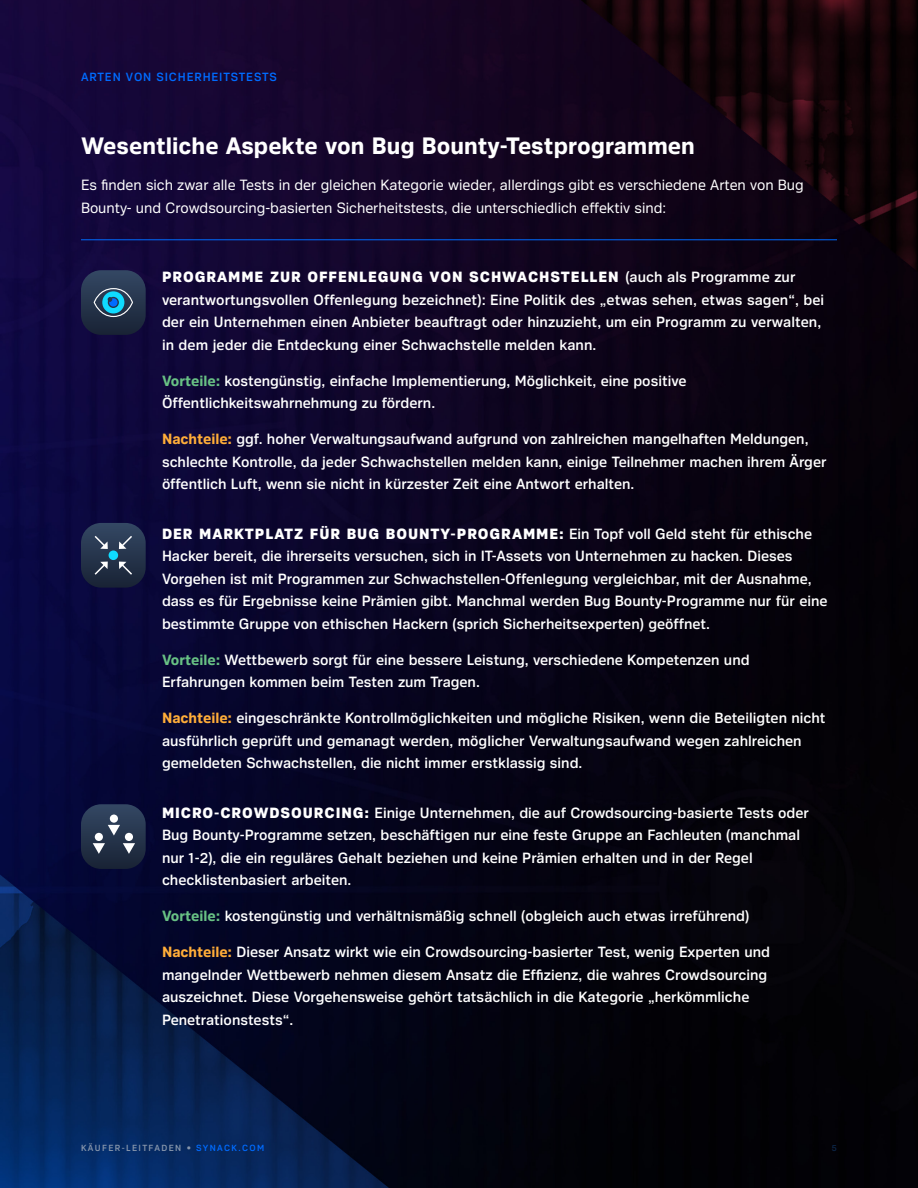
<style>
.page{position:relative;width:918px;height:1188px;background:#fff}
.page>*{position:absolute;margin:0;border:0;box-sizing:border-box;transform-origin:0 0}
.t1{font:700 24px "Crique Grotesk";color:#fff}
.t2{font:500 15px/22.5px "Crique Grotesk";color:#fff}
.t3{font:15px/22.5px "Crique Grotesk";color:#fff}
.Eyebrow_Dark_Left{font:500 12px "Crique Grotesk";letter-spacing:.07em;color:#006bff}
.t4{font:500 9px "Crique Grotesk";letter-spacing:.15em;color:#8695ab}
.t5{font:500 9px "Crique Grotesk";color:#0c2648}
.s1{font-weight:800}
.s2{font-weight:700;color:#68c184}
.s3{font-weight:700;color:#ffad39}
.s4{color:#006bff}
</style>
<div class="page">
<img style="left:0;top:0;width:918px;height:1188px">
<hr style="left:81px;top:239px;width:756px;height:1px;background:#006bff">
<svg style="left:81px;top:804px;width:65px;height:65px;background:#344158"></svg>
<svg style="left:81px;top:270px;width:65px;height:65px;background:#28425d"></svg>
<svg style="left:81px;top:523px;width:65px;height:65px;background:#2c3c55"></svg>
<p class="Eyebrow_Dark_Left" style="left:81px;top:70px;width:197px">ARTEN VON SICHERHEITSTESTS</p>
<p class="t1" style="left:81px;top:132px;width:615px">Wesentliche Aspekte von Bug Bounty-Testprogrammen</p>
<p class="t3" style="left:81px;top:174px;width:724px">Es finden sich zwar alle Tests in der gleichen Kategorie wieder, allerdings gibt es verschiedene Arten von Bug<br>Bounty- und Crowdsourcing-basierten Sicherheitstests, die unterschiedlich effektiv sind:</p>
<p class="t2" style="left:162px;top:266px;width:664px"><span class="s1">PROGRAMME ZUR OFFENLEGUNG VON SCHWACHSTELLEN</span> (auch als Programme zur verantwortungsvollen Offenlegung bezeichnet): Eine Politik des „etwas sehen, etwas sagen“, bei der ein Unternehmen einen Anbieter beauftragt oder hinzuzieht, um ein Programm zu verwalten, in dem jeder die Entdeckung einer Schwachstelle melden kann.</p>
<p class="t2" style="left:162px;top:369px;width:526px"><span class="s2">Vorteile:</span> kostengünstig, einfache Implementierung, Möglichkeit, eine positive<br>Öffentlichkeitswahrnehmung zu fördern.</p>
<p class="t2" style="left:162px;top:428px;width:666px"><span class="s3">Nachteile:</span> ggf. hoher Verwaltungsaufwand aufgrund von zahlreichen mangelhaften Meldungen, schlechte Kontrolle, da jeder Schwachstellen melden kann, einige Teilnehmer machen ihrem Ärger öffentlich Luft, wenn sie nicht in kürzester Zeit eine Antwort erhalten.</p>
<p class="t2" style="left:162px;top:522px;width:667px"><span class="s1">DER MARKTPLATZ FÜR BUG BOUNTY-PROGRAMME:</span> Ein Topf voll Geld steht für ethische Hacker bereit, die ihrerseits versuchen, sich in IT-Assets von Unternehmen zu hacken. Dieses Vorgehen ist mit Programmen zur Schwachstellen-Offenlegung vergleichbar, mit der Ausnahme, dass es für Ergebnisse keine Prämien gibt. Manchmal werden Bug Bounty-Programme nur für eine bestimmte Gruppe von ethischen Hackern (sprich Sicherheitsexperten) geöffnet.</p>
<p class="t2" style="left:162px;top:648px;width:589px"><span class="s2">Vorteile:</span> Wettbewerb sorgt für eine bessere Leistung, verschiedene Kompetenzen und<br>Erfahrungen kommen beim Testen zum Tragen.</p>
<p class="t2" style="left:162px;top:707px;width:665px"><span class="s3">Nachteile:</span> eingeschränkte Kontrollmöglichkeiten und mögliche Risiken, wenn die Beteiligten nicht ausführlich geprüft und gemanagt werden, möglicher Verwaltungsaufwand wegen zahlreichen gemeldeten Schwachstellen, die nicht immer erstklassig sind.</p>
<p class="t2" style="left:162px;top:801px;width:648px"><span class="s1">MICRO-CROWDSOURCING:</span> Einige Unternehmen, die auf Crowdsourcing-basierte Tests oder Bug Bounty-Programme setzen, beschäftigen nur eine feste Gruppe an Fachleuten (manchmal nur 1-2), die ein reguläres Gehalt beziehen und keine Prämien erhalten und in der Regel checklistenbasiert arbeiten.</p>
<p class="t2" style="left:162px;top:905px;width:589px"><span class="s2">Vorteile:</span> kostengünstig und verhältnismäßig schnell (obgleich auch etwas irreführend)</p>
<p class="t2" style="left:162px;top:941px;width:610px"><span class="s3">Nachteile:</span> Dieser Ansatz wirkt wie ein Crowdsourcing-basierter Test, wenig Experten und mangelnder Wettbewerb nehmen diesem Ansatz die Effizienz, die wahres Crowdsourcing auszeichnet. Diese Vorgehensweise gehört tatsächlich in die Kategorie „herkömmliche Penetrationstests“.</p>
<p class="t4" style="left:81px;top:1143px;width:185px">KÄUFER-LEITFADEN • <span class="s4">SYNACK.COM</span></p>
<p class="t5" style="left:832px;top:1143px;width:7px">5</p>
</div>
